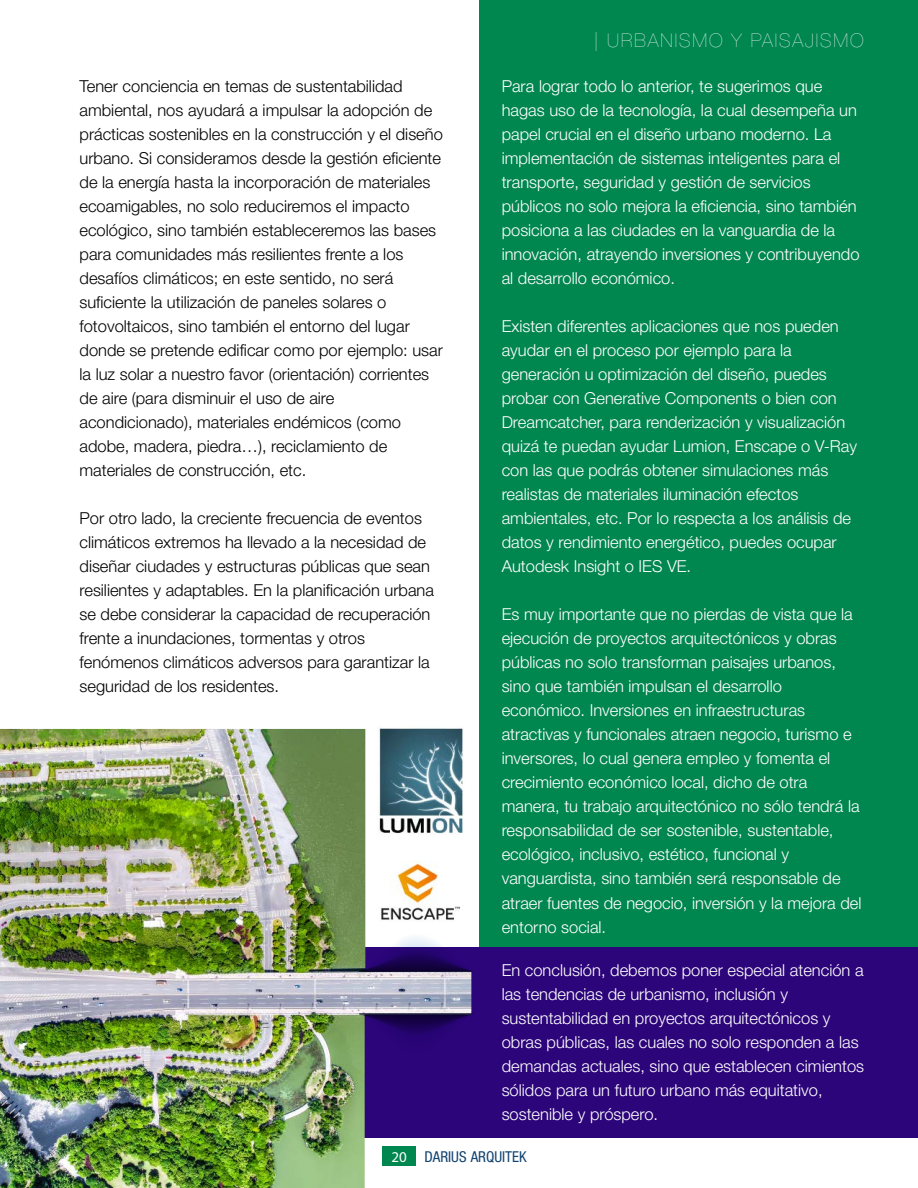
<style>
.page{position:relative;width:918px;height:1188px;background:#fff}
.page>*{position:absolute;margin:0;border:0;box-sizing:border-box;transform-origin:0 0}
.t1{font:18.9px "Helvetica Neue LT 25 Ult Lt";letter-spacing:.1em;color:#fff}
.t2{font:16.5px/24px "Helvetica Neue LT 45 Lt";color:#fff}
.t3{font:16.5px/24px "Helvetica Neue LT 45 Lt";color:#000}
.t4{font:15px "Helvetica Neue LT 57 Cn";color:#114370}
.s1{font-family:"Myriad Pro";color:#fff}
</style>
<div class="page">
<div style="left:480px;top:0;width:438px;height:953px;background:#00864f"></div>
<div style="left:349px;top:947px;width:569px;height:191px;background:#2d057a"></div>
<img style="left:0;top:729px;width:471px;height:459px">
<svg style="left:359px;top:1014px;width:114px;height:39px"></svg>
<svg style="left:359px;top:933px;width:112px;height:38px"></svg>
<img style="left:377px;top:727px;width:88px;height:108px">
<img style="left:379px;top:860px;width:82px;height:61px">
<p class="t3" style="left:80px;top:74px;width:365px">Tener conciencia en temas de sustentabilidad ambiental, nos ayudará a impulsar la adopción de prácticas sostenibles en la construcción y el diseño urbano. Si consideramos desde la gestión eficiente de la energía hasta la incorporación de materiales ecoamigables, no solo reduciremos el impacto ecológico, sino también estableceremos las bases para comunidades más resilientes frente a los desafíos climáticos; en este sentido, no será suficiente la utilización de paneles solares o fotovoltaicos, sino también el entorno del lugar donde se pretende edificar como por ejemplo: usar la luz solar a nuestro favor (orientación) corrientes de aire (para disminuir el uso de aire acondicionado), materiales endémicos (como adobe, madera, piedra…), reciclamiento de materiales de construcción, etc.</p>
<p class="t3" style="left:80px;top:506px;width:356px">Por otro lado, la creciente frecuencia de eventos climáticos extremos ha llevado a la necesidad de diseñar ciudades y estructuras públicas que sean resilientes y adaptables. En la planificación urbana se debe considerar la capacidad de recuperación frente a inundaciones, tormentas y otros fenómenos climáticos adversos para garantizar la seguridad de los residentes.</p>
<p class="t1" style="left:594px;top:29px;width:271px">| URBANISMO Y PAISAJISMO</p>
<p class="t2" style="left:502px;top:74px;width:359px">Para lograr todo lo anterior, te sugerimos que hagas uso de la tecnología, la cual desempeña un papel crucial en el diseño urbano moderno. La implementación de sistemas inteligentes para el transporte, seguridad y gestión de servicios públicos no solo mejora la eficiencia, sino también posiciona a las ciudades en la vanguardia de la innovación, atrayendo inversiones y contribuyendo al desarrollo económico.</p>
<p class="t2" style="left:502px;top:314px;width:357px">Existen diferentes aplicaciones que nos pueden ayudar en el proceso por ejemplo para la generación u optimización del diseño, puedes probar con Generative Components o bien con Dreamcatcher, para renderización y visualización quizá te puedan ayudar Lumion, Enscape o V-Ray con las que podrás obtener simulaciones más realistas de materiales iluminación efectos ambientales, etc. Por lo respecta a los análisis de datos y rendimiento energético, puedes ocupar Autodesk Insight o IES VE.</p>
<p class="t2" style="left:502px;top:602px;width:361px">Es muy importante que no pierdas de vista que la ejecución de proyectos arquitectónicos y obras públicas no solo transforman paisajes urbanos, sino que también impulsan el desarrollo económico. Inversiones en infraestructuras atractivas y funcionales atraen negocio, turismo e inversores, lo cual genera empleo y fomenta el crecimiento económico local, dicho de otra manera, tu trabajo arquitectónico no sólo tendrá la responsabilidad de ser sostenible, sustentable, ecológico, inclusivo, estético, funcional y vanguardista, sino también será responsable de atraer fuentes de negocio, inversión y la mejora del entorno social.</p>
<p class="t2" style="left:502px;top:958px;width:364px">En conclusión, debemos poner especial atención a las tendencias de urbanismo, inclusión y sustentabilidad en proyectos arquitectónicos y obras públicas, las cuales no solo responden a las demandas actuales, sino que establecen cimientos sólidos para un futuro urbano más equitativo, sostenible y próspero.</p>
<p class="t4" style="left:391px;top:1148px;width:137px"><span class="s1">20</span> DARIUS ARQUITEK</p>
</div>
